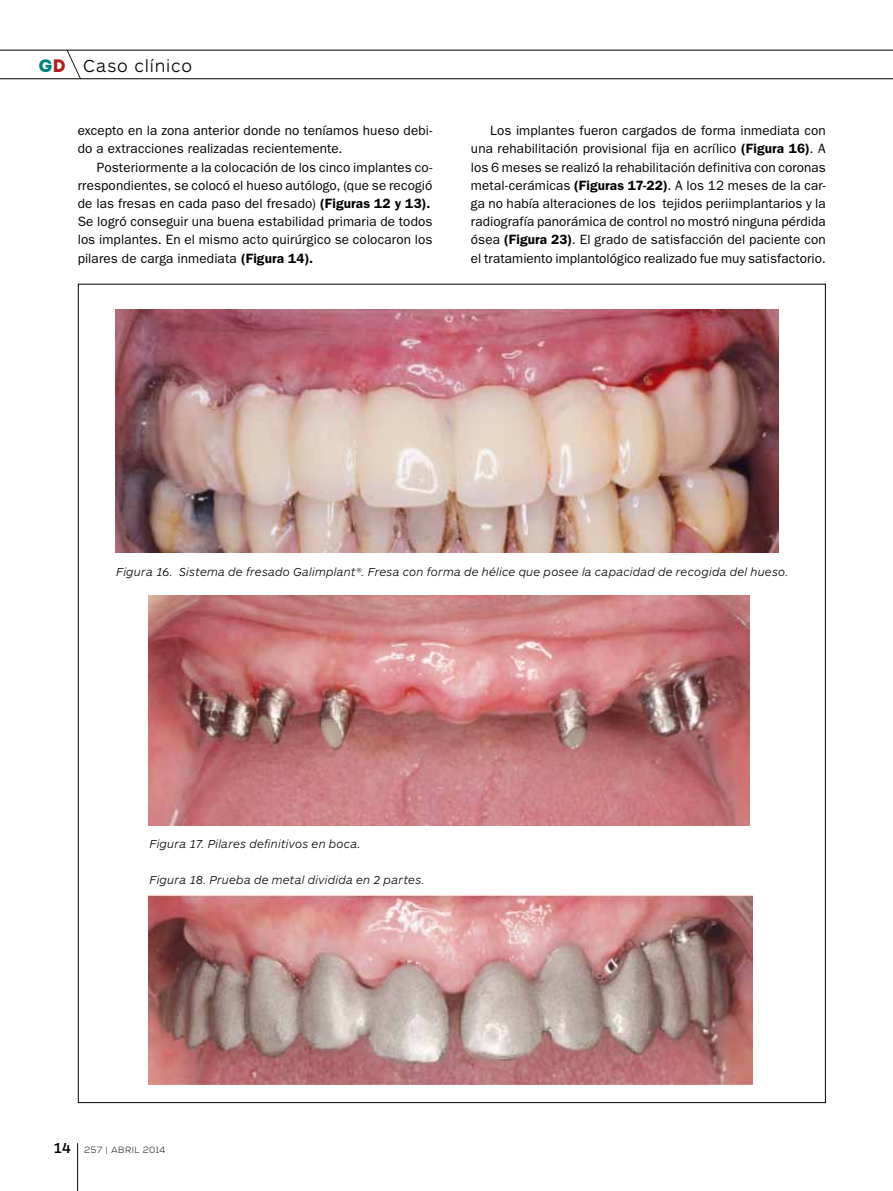
<style>
.page{position:relative;width:893px;height:1191px;background:#fff}
.page>*{position:absolute;margin:0;border:0;box-sizing:border-box;transform-origin:0 0}
.t1{font:300 18px "ARS Maquette Pro";letter-spacing:.045em;color:#000}
.t2{font:13.5px/18.1px "ITC Franklin Gothic Std";letter-spacing:.005em;color:#000}
.t3{font:italic 300 12px "ARS Maquette Pro";letter-spacing:.015em;color:#000}
.t4{font:300 9px "Nexa";letter-spacing:.075em;color:#000}
.s1{font-family:"Intro";font-weight:400;color:#00827c}
.s2{font-family:"Intro";font-weight:400;color:#b41c1d}
.s3{font-weight:600}
.s4{font-family:"ARS Maquette Pro";font-weight:500;font-size:15px}
</style>
<div class="page">
<hr style="left:77px;top:1143px;width:1px;height:48px;background:#000">
<svg style="left:0;top:50px;width:893px;height:29px"></svg>
<img style="left:115px;top:310px;width:663px;height:242px">
<img style="left:148px;top:595px;width:602px;height:230px">
<img style="left:148px;top:895px;width:604px;height:189px">
<h1 class="t1" style="left:38px;top:54px;width:155px"><span class="s1">g</span><span class="s2">d</span> Caso clínico</h1>
<p class="t2" style="left:78px;top:122px;width:356px">excepto en la zona anterior donde no teníamos hueso debi&shy;do a extracciones realizadas recientemente.</p>
<p class="t2" style="left:78px;top:158px;width:356px;text-indent:19px">Posteriormente a la colocación de los cinco implantes co&shy;rrespondientes, se colocó el hueso autólogo, (que se recogió de las fresas en cada paso del fresado) <span class="s3">(Figuras 12 y 13).<br></span>Se logró conseguir una buena estabilidad primaria de todos los implantes. En el mismo acto quirúrgico se colocaron los pilares de carga inmediata <span class="s3">(Figura 14).</span></p>
<p class="t2" style="left:471px;top:122px;width:356px;text-align:justify;text-indent:19px">Los implantes fueron cargados de forma inmediata con una rehabilitación provisional fija en acrílico <span class="s3">(Figura 16)</span>. A los 6 meses se realizó la rehabilitación definitiva con coronas metal-cerámicas <span class="s3">(Figuras 17-22)</span>. A los 12 meses de la car&shy;ga no había alteraciones de los tejidos periimplantarios y la radiografía panorámica de control no mostró ninguna pérdida ósea <span class="s3">(Figura 23)</span>. El grado de satisfacción del paciente con el tratamiento implantológico realizado fue muy satisfactorio.</p>
<p class="t3" style="left:116px;top:564px;width:674px">Figura 16. Sistema de fresado Galimplant®. Fresa con forma de hélice que posee la capacidad de recogida del hueso.</p>
<p class="t3" style="left:149px;top:835px;width:213px">Figura 17. Pilares definitivos en boca.</p>
<p class="t3" style="left:149px;top:872px;width:277px">Figura 18. Prueba de metal dividida en 2 partes.</p>
<p class="t4" style="left:54px;top:1144px;width:113px"><span class="s4">14</span> 257 | abril 2014</p>
</div>
